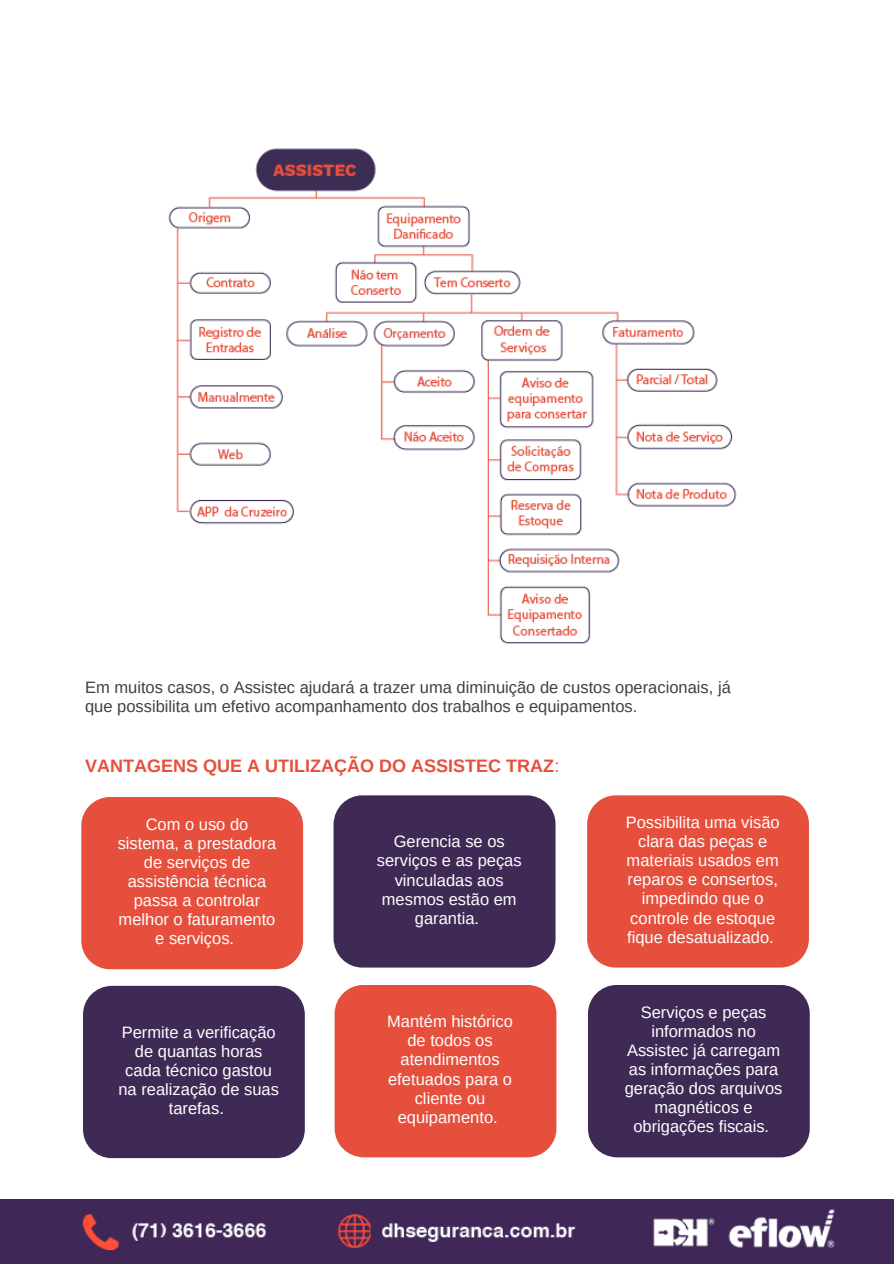
<style>
.page{position:relative;width:894px;height:1264px;background:#fff}
.page>*{position:absolute;margin:0;border:0;box-sizing:border-box;transform-origin:0 0}
.t1{font:700 18px "Arimo";color:#e6503c}
.t2{font:16.5px/19.2px "Arimo";color:#fff;text-align:center}
.t3{font:16.5px/19.2px "Arimo";color:#404040}
.s1{font-weight:400}
</style>
<div class="page">
<img style="left:168px;top:148px;width:569px;height:496px">
<div style="left:81px;top:797px;width:222px;height:172px;background:#e74f3d;border-radius:29px"></div>
<div style="left:83px;top:985px;width:222px;height:173px;background:#3f2a56;border-radius:29px"></div>
<div style="left:333px;top:795px;width:222px;height:172px;background:#3f2a56;border-radius:29px"></div>
<div style="left:334px;top:985px;width:222px;height:172px;background:#e74f3d;border-radius:29px"></div>
<div style="left:587px;top:795px;width:221px;height:172px;background:#e74f3d;border-radius:29px"></div>
<div style="left:587px;top:985px;width:222px;height:172px;background:#3f2a56;border-radius:29px"></div>
<img style="left:0;top:1199px;width:893px;height:64px">
<p class="t3" style="left:85px;top:677px;width:647px">Em muitos casos, o Assistec ajudará a trazer uma diminuição de custos operacionais, já que possibilita um efetivo acompanhamento dos trabalhos e equipamentos.</p>
<p class="t1" style="left:85px;top:756px;width:476px">VANTAGENS QUE A UTILIZAÇÃO DO ASSISTEC TRAZ<span class="s1">:</span></p>
<p class="t2" style="left:118px;top:814px;width:160px">Com o uso do sistema, a prestadora de serviços de assistência técnica passa a controlar melhor o faturamento e serviços.</p>
<p class="t2" style="left:118px;top:1022px;width:162px">Permite a verificação de quantas horas cada técnico gastou na realização de suas tarefas.</p>
<p class="t2" style="left:377px;top:832px;width:146px">Gerencia se os serviços e as peças vinculadas aos mesmos estão em garantia.</p>
<h1 class="t2" style="left:387px;top:1011px;width:127px">Mantém histórico de todos os atendimentos efetuados para o cliente ou equipamento.</h1>
<p class="t2" style="left:625px;top:812px;width:155px">Possibilita uma visão clara das peças e materiais usados em reparos e consertos, impedindo que o controle de estoque fique desatualizado.</p>
<p class="t2" style="left:624px;top:1002px;width:159px">Serviços e peças informados no<br>Assistec já carregam as informações para geração dos arquivos magnéticos e obrigações fiscais.</p>
</div>
